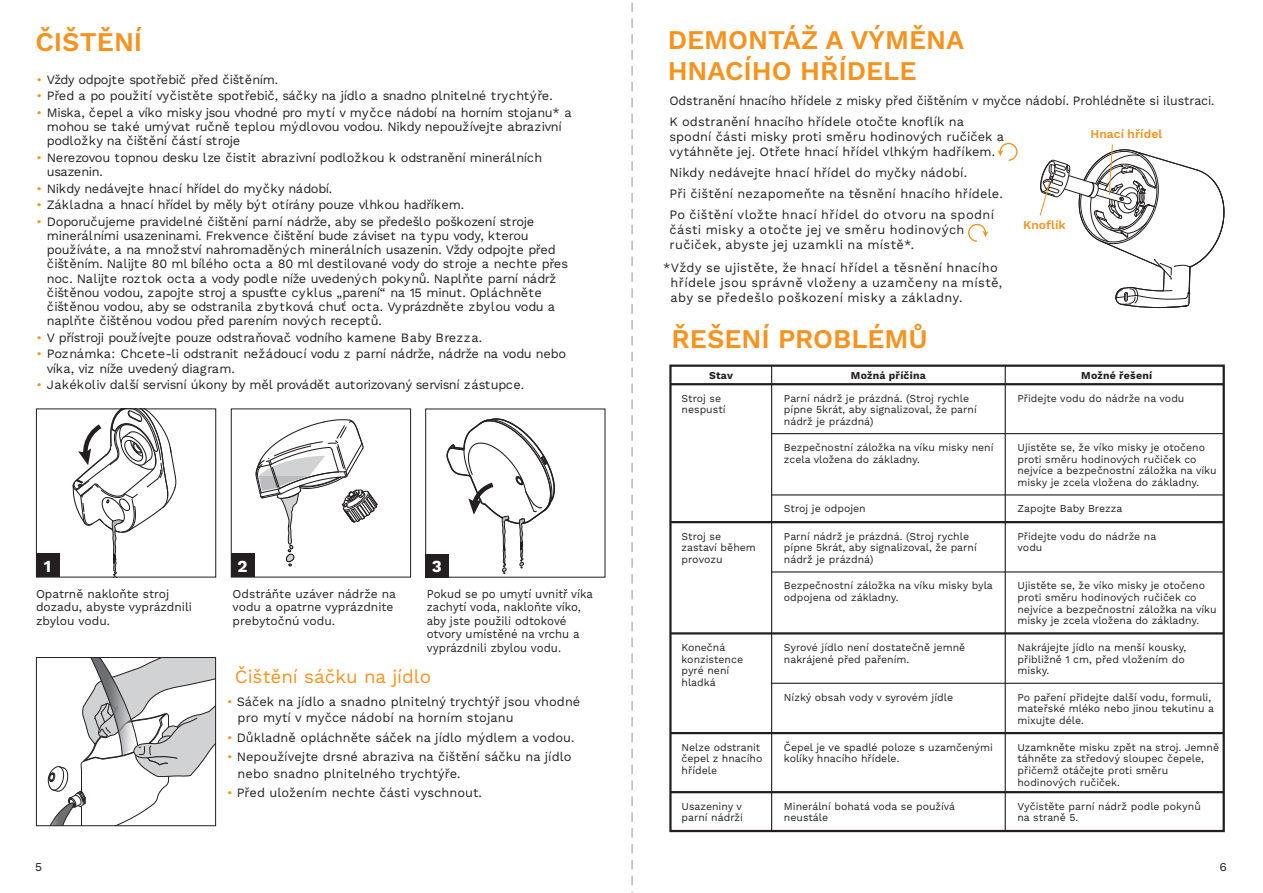
<style>
.page{position:relative;width:1263px;height:893px;background:#fff}
.page>*{position:absolute;margin:0;border:0;box-sizing:border-box;transform-origin:0 0}
.t1{font:600 27px/30.2px "Work Sans";color:#f7931d}
.t2{font:18.75px "Work Sans";letter-spacing:-.005em;color:#f7931d}
.t3{font:700 16.8px "Work Sans";color:#fff}
.t4{font:12.75px/14.2px "Work Sans";letter-spacing:-.03em;color:#231f20}
.t5{font:12.75px/21px "Work Sans";letter-spacing:.005em;color:#231f20}
.t6{font:12.75px/14.2px "Work Sans";letter-spacing:-.02em;color:#231f20}
.t7{font:12.75px/15px "Work Sans";letter-spacing:.025em;color:#231f20}
.t8{font:12.75px/15px "Work Sans";letter-spacing:.03em;color:#231f20}
.t9{font:12px/13.5px "Work Sans";color:#231f20}
.t10{font:12px/13.5px "Work Sans";color:#231f20;scale:.95 1}
.t11{font:600 12px "Work Sans";letter-spacing:.005em;color:#f7931d}
.t12{font:10.5px/11.7px "Work Sans";color:#231f20}
.t13{font:700 10.5px "Work Sans";letter-spacing:.025em;color:#231f20}
.s1{color:#f7931d}
</style>
<div class="page">
<svg style="left:47px;top:659px;width:167px;height:165px"></svg>
<svg style="left:1039px;top:144px;width:186px;height:164px"></svg>
<div style="left:36px;top:408px;width:180px;height:169px;border:1px solid #231f20"></div>
<div style="left:36px;top:657px;width:180px;height:169px;border:1px solid #231f20"></div>
<div style="left:231px;top:408px;width:180px;height:169px;border:1px solid #231f20"></div>
<div style="left:231px;top:554px;width:24px;height:23px;background:#231f20"></div>
<div style="left:426px;top:554px;width:23px;height:23px;background:#231f20"></div>
<svg style="left:255px;top:419px;width:123px;height:148px"></svg>
<svg style="left:446px;top:418px;width:109px;height:156px"></svg>
<svg style="left:72px;top:409px;width:105px;height:168px"></svg>
<div style="left:36px;top:554px;width:24px;height:23px;background:#231f20"></div>
<svg style="left:997px;top:142px;width:21px;height:19px"></svg>
<svg style="left:968px;top:223px;width:20px;height:19px"></svg>
<div style="left:669px;top:365px;width:556px;height:467px;border:2px solid #231f20"></div>
<hr style="left:771px;top:366px;width:1px;height:465px;background:#231f20">
<hr style="left:1005px;top:366px;width:1px;height:465px;background:#231f20">
<hr style="left:670px;top:383px;width:554px;height:2px;background:#231f20">
<hr style="left:670px;top:521px;width:554px;height:2px;background:#231f20">
<hr style="left:772px;top:433px;width:452px;height:1px;background:#231f20">
<hr style="left:772px;top:494px;width:452px;height:1px;background:#231f20">
<hr style="left:772px;top:571px;width:452px;height:1px;background:#231f20">
<hr style="left:772px;top:683px;width:452px;height:1px;background:#231f20">
<hr style="left:670px;top:732px;width:554px;height:2px;background:#231f20">
<hr style="left:671px;top:632px;width:553px;height:2px;background:#231f20">
<hr style="left:670px;top:791px;width:554px;height:2px;background:#231f20">
<svg style="left:632px;top:2px;width:1px;height:891px"></svg>
<h1 class="t1" style="left:36px;top:28px;width:108px">ČIŠTĚNÍ</h1>
<p class="t4" style="left:36px;top:73px;width:243px"><span class="s1">•</span> Vždy odpojte spotřebič před čištěním.</p>
<p class="t4" style="left:36px;top:90px;width:518px"><span class="s1">•</span> Před a po použití vyčistěte spotřebič, sáčky na jídlo a snadno plnitelné trychtýře.</p>
<p class="t6" style="left:47px;top:106px;width:526px;text-indent:-11px"><span class="s1">•</span> Miska, čepel a víko misky jsou vhodné pro mytí v myčce nádobí na horním stojanu* a mohou se také umývat ručně teplou mýdlovou vodou. Nikdy nepoužívejte abrazivní podložky na čištění částí stroje</p>
<p class="t4" style="left:47px;top:151px;width:497px;text-indent:-11px"><span class="s1">•</span> Nerezovou topnou desku lze čistit abrazivní podložkou k odstranění minerálních usazenin.</p>
<p class="t4" style="left:36px;top:182px;width:297px"><span class="s1">•</span> Nikdy nedávejte hnací hřídel do myčky nádobí.</p>
<p class="t4" style="left:36px;top:198px;width:429px"><span class="s1">•</span> Základna a hnací hřídel by měly být otírány pouze vlhkou hadříkem.</p>
<p class="t4" style="left:47px;top:215px;width:523px;text-indent:-11px"><span class="s1">•</span> Doporučujeme pravidelné čištění parní nádrže, aby se předešlo poškození stroje minerálními usazeninami. Frekvence čištění bude záviset na typu vody, kterou používáte, a na množství nahromaděných minerálních usazenin. Vždy odpojte před čištěním. Nalijte 80 ml bílého octa a 80 ml destilované vody do stroje a nechte přes noc. Nalijte roztok octa a vody podle níže uvedených pokynů. Naplňte parní nádrž čištěnou vodou, zapojte stroj a spusťte cyklus „parení“ na 15 minut. Opláchněte čištěnou vodou, aby se odstranila zbytková chuť octa. Vyprázdněte zbylou vodu a naplňte čištěnou vodou před parením nových receptů.</p>
<p class="t4" style="left:36px;top:331px;width:447px"><span class="s1">•</span> V přístroji používejte pouze odstraňovač vodního kamene Baby Brezza.</p>
<p class="t4" style="left:47px;top:348px;width:521px;text-indent:-11px"><span class="s1">•</span> Poznámka: Chcete-li odstranit nežádoucí vodu z parní nádrže, nádrže na vodu nebo víka, viz níže uvedený diagram.</p>
<p class="t4" style="left:36px;top:378px;width:489px"><span class="s1">•</span> Jakékoliv další servisní úkony by měl provádět autorizovaný servisní zástupce.</p>
<h3 class="t3" style="left:44px;top:556px;width:9px">1</h3>
<h3 class="t3" style="left:238px;top:556px;width:12px">2</h3>
<h3 class="t3" style="left:432px;top:557px;width:12px">3</h3>
<p class="t9" style="left:36px;top:588px;width:157px">Opatrně nakloňte stroj dozadu, abyste vyprázdnili zbylou vodu.</p>
<p class="t10" style="left:427px;top:588px;width:176px">Pokud se po umytí uvnitř víka zachytí voda, nakloňte víko, aby jste použili odtokové otvory umístěné na vrchu a vyprázdnili zbylou vodu.</p>
<p class="t9" style="left:233px;top:588px;width:165px">Odstráňte uzáver nádrže na vodu a opatrne vyprázdnite prebytočnú vodu.</p>
<h2 class="t2" style="left:235px;top:665px;width:198px">Čištění sáčku na jídlo</h2>
<p class="t5" style="left:238px;top:694px;width:344px;line-height:16.5px;text-indent:-11px"><span class="s1">•</span> Sáček na jídlo a snadno plnitelný trychtýř jsou vhodné pro mytí v myčce nádobí na horním stojanu</p>
<p class="t5" style="left:227px;top:728px;width:349px"><span class="s1">•</span> Důkladně opláchněte sáček na jídlo mýdlem a vodou.</p>
<p class="t5" style="left:238px;top:749px;width:335px;line-height:16.5px;text-indent:-11px"><span class="s1">•</span> Nepoužívejte drsné abraziva na čištění sáčku na jídlo nebo snadno plnitelného trychtýře.</p>
<p class="t5" style="left:227px;top:783px;width:256px"><span class="s1">•</span> Před uložením nechte části vyschnout.</p>
<h1 class="t1" style="left:668px;top:26px;width:298px">DEMONTÁŽ A VÝMĚNA<br>HNACÍHO HŘÍDELE</h1>
<p class="t5" style="left:669px;top:91px;width:547px">Odstranění hnacího hřídele z misky před čištěním v myčce nádobí. Prohlédněte si ilustraci.<br>K odstranění hnacího hřídele otočte knoflík na</p>
<p class="t5" style="left:669px;top:130px;width:336px;line-height:15px">spodní části misky proti směru hodinových ručiček a vytáhněte jej. Otřete hnací hřídel vlhkým hadříkem.</p>
<p class="t5" style="left:669px;top:163px;width:335px">Nikdy nedávejte hnací hřídel do myčky nádobí.<br>Při čištění nezapomeňte na těsnění hnacího hřídele.<br>Po čištění vložte hnací hřídel do otvoru na spodní</p>
<p class="t8" style="left:669px;top:223px;width:296px">části misky a otočte jej ve směru hodinových ručiček, abyste jej uzamkli na místě*.</p>
<p class="t11" style="left:1090px;top:127px;width:73px">Hnací hřídel</p>
<p class="t11" style="left:1023px;top:218px;width:44px">Knoflík</p>
<p class="t7" style="left:670px;top:261px;width:333px;text-indent:-7px">*Vždy se ujistěte, že hnací hřídel a těsnění hnacího hřídele jsou správně vloženy a uzamčeny na místě, aby se předešlo poškození misky a základny.</p>
<h1 class="t1" style="left:671px;top:325px;width:258px">ŘEŠENÍ PROBLÉMŮ</h1>
<p class="t13" style="left:709px;top:369px;width:25px">Stav</p>
<p class="t13" style="left:851px;top:369px;width:77px">Možná příčina</p>
<p class="t13" style="left:1081px;top:369px;width:72px">Možné řešení</p>
<p class="t12" style="left:681px;top:393px;width:45px">Stroj se nespustí</p>
<p class="t12" style="left:1017px;top:393px;width:168px">Přidejte vodu do nádrže na vodu</p>
<p class="t12" style="left:784px;top:393px;width:194px">Parní nádrž je prázdná. (Stroj rychle pípne 5krát, aby signalizoval, že parní nádrž je prázdná)</p>
<p class="t12" style="left:784px;top:442px;width:211px">Bezpečnostní záložka na víku misky není zcela vložena do základny.</p>
<p class="t12" style="left:1017px;top:442px;width:201px">Ujistěte se, že víko misky je otočeno proti směru hodinových ručiček co nejvíce a bezpečnostní záložka na víku misky je zcela vložena do základny.</p>
<p class="t12" style="left:681px;top:531px;width:76px">Stroj se zastaví během provozu</p>
<p class="t12" style="left:681px;top:642px;width:63px">Konečná konzistence pyré není hladká</p>
<p class="t12" style="left:681px;top:742px;width:82px">Nelze odstranit čepel z hnacího hřídele</p>
<p class="t12" style="left:681px;top:801px;width:63px">Usazeniny v parní nádrži</p>
<p class="t12" style="left:784px;top:503px;width:83px">Stroj je odpojen</p>
<p class="t12" style="left:1017px;top:503px;width:106px">Zapojte Baby Brezza</p>
<p class="t12" style="left:784px;top:531px;width:194px">Parní nádrž je prázdná. (Stroj rychle pípne 5krát, aby signalizoval, že parní nádrž je prázdná)</p>
<p class="t12" style="left:784px;top:580px;width:210px">Bezpečnostní záložka na víku misky byla odpojena od základny.</p>
<p class="t12" style="left:784px;top:642px;width:183px">Syrové jídlo není dostatečně jemně nakrájené před pařením.</p>
<p class="t12" style="left:784px;top:692px;width:171px">Nízký obsah vody v syrovém jídle</p>
<p class="t12" style="left:784px;top:742px;width:211px">Čepel je ve spadlé poloze s uzamčenými kolíky hnacího hřídele.</p>
<p class="t12" style="left:1017px;top:531px;width:140px">Přidejte vodu do nádrže na vodu</p>
<p class="t12" style="left:1017px;top:580px;width:201px">Ujistěte se, že víko misky je otočeno proti směru hodinových ručiček co nejvíce a bezpečnostní záložka na víku misky je zcela vložena do základny.</p>
<p class="t12" style="left:1017px;top:642px;width:170px">Nakrájejte jídlo na menší kousky, přibližně 1 cm, před vložením do misky.</p>
<p class="t12" style="left:1017px;top:692px;width:198px">Po paření přidejte další vodu, formuli, mateřské mléko nebo jinou tekutinu a mixujte déle.</p>
<p class="t12" style="left:1017px;top:742px;width:203px">Uzamkněte misku zpět na stroj. Jemně táhněte za středový sloupec čepele, přičemž otáčejte proti směru hodinových ručiček.</p>
<p class="t12" style="left:784px;top:801px;width:173px">Minerální bohatá voda se používá neustále</p>
<p class="t12" style="left:1017px;top:801px;width:185px">Vyčistěte parní nádrž podle pokynů na straně 5.</p>
<p class="t9" style="left:35px;top:861px;width:8px">5</p>
<p class="t9" style="left:1219px;top:861px;width:9px">6</p>
</div>
